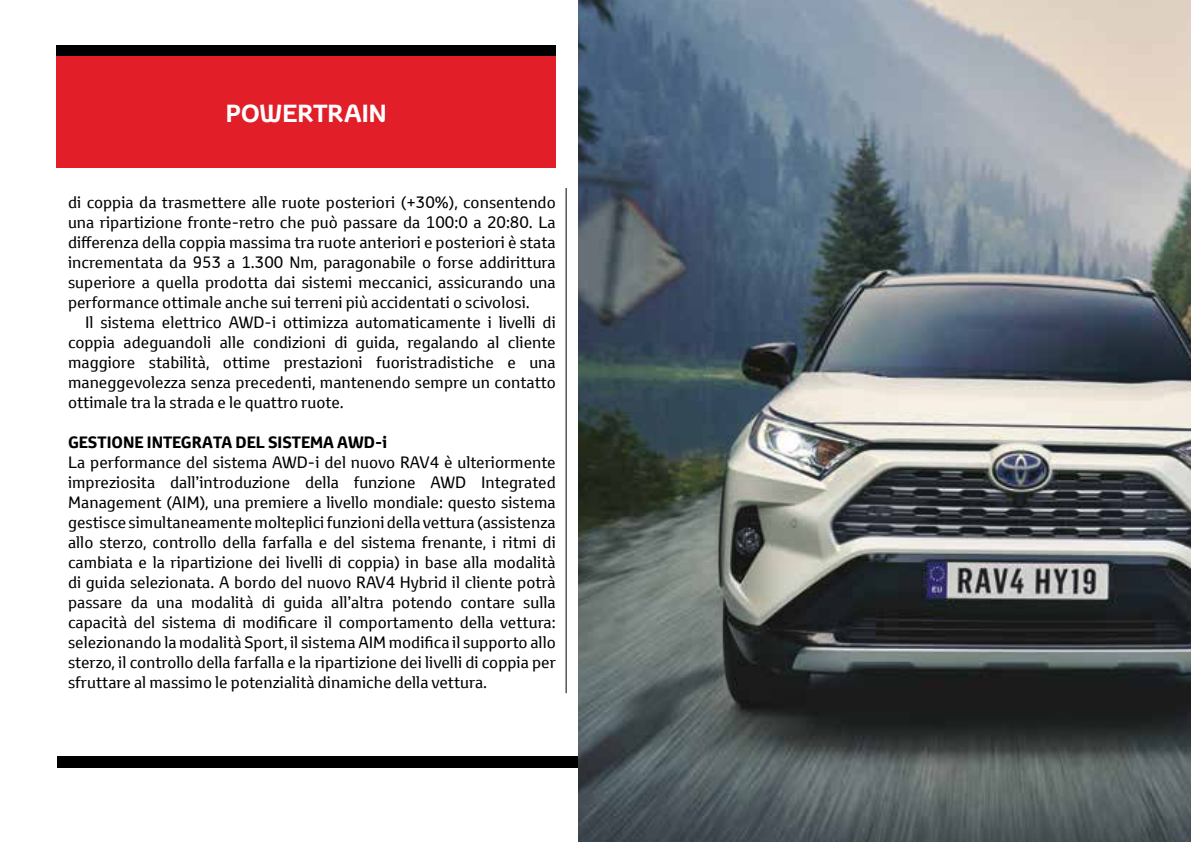
<style>
.page{position:relative;width:1191px;height:842px;background:#fff}
.page>*{position:absolute;margin:0;border:0;box-sizing:border-box;transform-origin:0 0}
.t1{font:700 24px "Toyota Display";color:#fff}
.t2{font:16px/20px "Toyota Text";color:#000;text-align:justify}
.t3{font:700 16px "Toyota Text";color:#000}
</style>
<div class="page">
<hr style="left:565px;top:188px;width:1px;height:505px;background:#000">
<div style="left:57px;top:757px;width:1020px;height:11px;background:#000"></div>
<div style="left:57px;top:45px;width:499px;height:12px;background:#000"></div>
<div style="left:57px;top:57px;width:499px;height:111px;background:#e21e28"></div>
<img style="left:578px;top:0;width:613px;height:842px">
<h1 class="t1" style="left:226px;top:97px;width:162px">POWERTRAIN</h1>
<p class="t2" style="left:68px;top:192px;width:489px">di coppia da trasmettere alle ruote posteriori (+30%), consentendo una ripartizione fronte-retro che può passare da 100:0 a 20:80. La differenza della coppia massima tra ruote anteriori e posteriori è stata incrementata da 953 a 1.300 Nm, paragonabile o forse addirittura superiore a quella prodotta dai sistemi meccanici, assicurando una performance ottimale anche sui terreni più accidentati o scivolosi.</p>
<p class="t2" style="left:68px;top:312px;width:489px;text-indent:17px">Il sistema elettrico AWD-i ottimizza automaticamente i livelli di coppia adeguandoli alle condizioni di guida, regalando al cliente maggiore stabilità, ottime prestazioni fuoristradistiche e una maneggevolezza senza precedenti, mantenendo sempre un contatto ottimale tra la strada e le quattro ruote.</p>
<p class="t3" style="left:68px;top:432px;width:321px">GESTIONE INTEGRATA DEL SISTEMA AWD-i</p>
<p class="t2" style="left:68px;top:452px;width:489px">La performance del sistema AWD-i del nuovo RAV4 è ulteriormente impreziosita dall’introduzione della funzione AWD Integrated Management (AIM), una premiere a livello mondiale: questo sistema gestisce simultaneamente molteplici funzioni della vettura (assistenza allo sterzo, controllo della farfalla e del sistema frenante, i ritmi di cambiata e la ripartizione dei livelli di coppia) in base alla modalità di guida selezionata. A bordo del nuovo RAV4 Hybrid il cliente potrà passare da una modalità di guida all’altra potendo contare sulla capacità del sistema di modificare il comportamento della vettura: selezionando la modalità Sport, il sistema AIM modifica il supporto allo sterzo, il controllo della farfalla e la ripartizione dei livelli di coppia per sfruttare al massimo le potenzialità dinamiche della vettura.</p>
</div>
